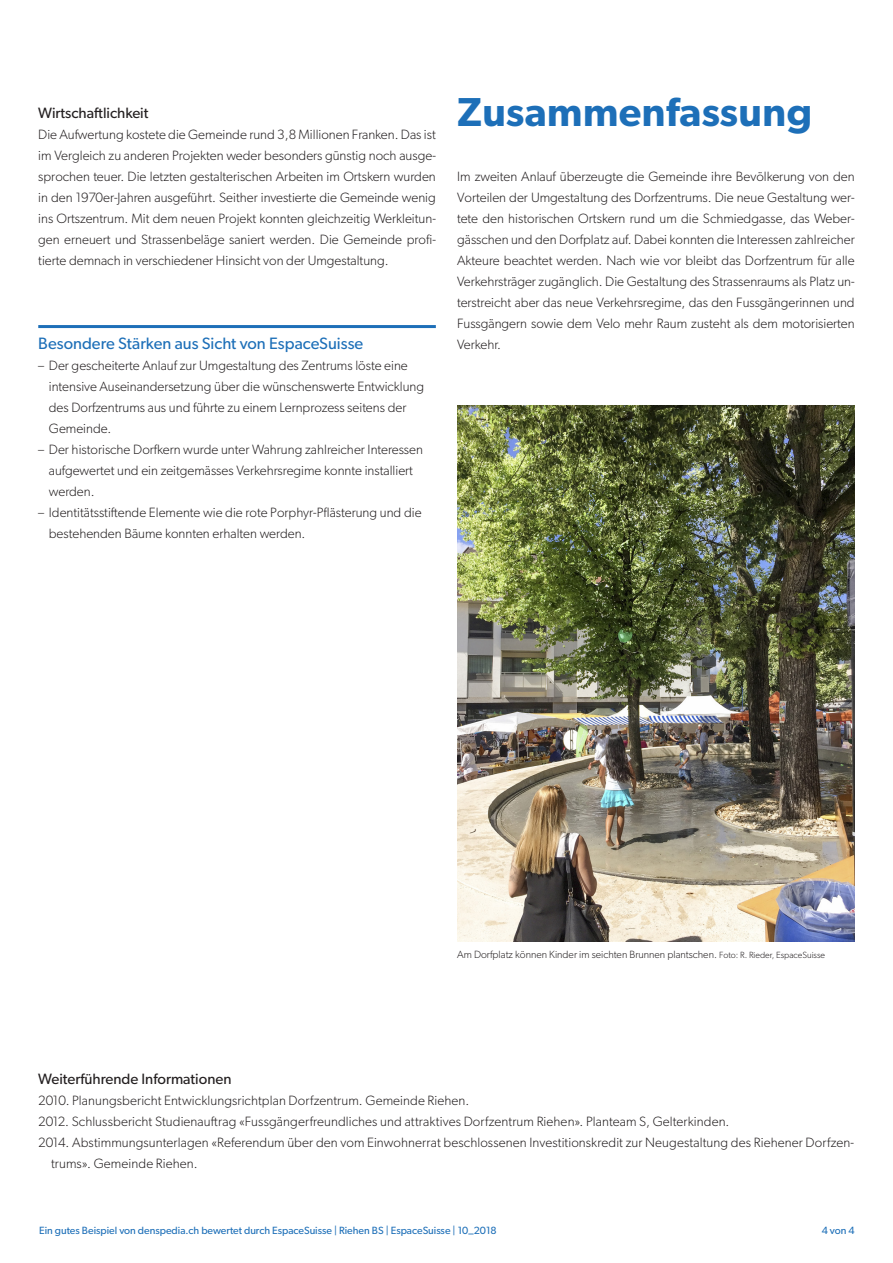
<style>
.page{position:relative;width:893px;height:1263px;background:#fff}
.page>*{position:absolute;margin:0;border:0;box-sizing:border-box;transform-origin:0 0}
.Kapiteltitel{font:600 40.5px "Gibson";letter-spacing:.01em;color:#1d6fb8}
.Titel_Box{font:16.5px "Gibson";color:#1d6fb8}
.Untertitel{font:15px "Gibson";color:#231f20}
.Lauftext_Blocksatz{font:15px "Gibson";color:#231f20}
.Lauftext_Blocksatz-2{font:300 13.5px/21px "Gibson";color:#231f20}
.Quellen{font:300 13.5px/21px "Gibson";letter-spacing:.005em;color:#231f20}
.t1{font:10.5px "Gibson";color:#1d6fb8}
.Bildlegende_linksbü{font:300 10.5px "Gibson";color:#231f20}
.s1{font-size:9px}
</style>
<div class="page">
<hr style="left:38px;top:325px;width:398px;height:3px;background:#1d6fb8">
<img style="left:457px;top:406px;width:398px;height:536px">
<p class="Lauftext_Blocksatz" style="left:38px;top:104px;width:112px">Wirtschaftlichkeit</p>
<p class="Lauftext_Blocksatz-2" style="left:38px;top:124px;width:399px;text-align:justify">Die Aufwertung kostete die Gemeinde rund 3,8 Millionen Franken. Das ist im Vergleich zu anderen Projekten weder besonders günstig noch ausge&shy;sprochen teuer. Die letzten gestalterischen Arbeiten im Ortskern wurden in den 1970er-Jahren ausgeführt. Seither investierte die Gemeinde wenig ins Ortszentrum. Mit dem neuen Projekt konnten gleichzeitig Werkleitun&shy;gen erneuert und Strassenbeläge saniert werden. Die Gemeinde profi&shy;tierte demnach in verschiedener Hinsicht von der Umgestaltung.</p>
<p class="Titel_Box" style="left:38px;top:334px;width:327px">Besondere Stärken aus Sicht von EspaceSuisse</p>
<p class="Lauftext_Blocksatz-2" style="left:49px;top:355px;width:377px;text-indent:-11px">– Der gescheiterte Anlauf zur Umgestaltung des Zentrums löste eine intensive Auseinandersetzung über die wünschenswerte Entwicklung des Dorfzentrums aus und führte zu einem Lernprozess seitens der Gemeinde.</p>
<p class="Lauftext_Blocksatz-2" style="left:49px;top:439px;width:376px;text-indent:-11px">– Der historische Dorfkern wurde unter Wahrung zahlreicher Interessen aufgewertet und ein zeitgemässes Verkehrsregime konnte installiert werden.</p>
<p class="Lauftext_Blocksatz-2" style="left:49px;top:502px;width:374px;text-indent:-11px">– Identitätsstiftende Elemente wie die rote Porphyr-Pflästerung und die bestehenden Bäume konnten erhalten werden.</p>
<p class="Kapiteltitel" style="left:457px;top:88px;width:356px">Zusammenfassung</p>
<p class="Lauftext_Blocksatz-2" style="left:457px;top:166px;width:399px;text-align:justify">Im zweiten Anlauf überzeugte die Gemeinde ihre Bevölkerung von den Vorteilen der Umgestaltung des Dorfzentrums. Die neue Gestaltung wer&shy;tete den historischen Ortskern rund um die Schmiedgasse, das Weber&shy;gässchen und den Dorfplatz auf. Dabei konnten die Interessen zahlreicher Akteure beachtet werden. Nach wie vor bleibt das Dorfzentrum für alle Verkehrsträger zugänglich. Die Gestaltung des Strassenraums als Platz un&shy;terstreicht aber das neue Verkehrsregime, das den Fussgängerinnen und Fussgängern sowie dem Velo mehr Raum zusteht als dem motorisierten Verkehr.</p>
<p class="Bildlegende_linksbü" style="left:457px;top:948px;width:369px">Am Dorfplatz können Kinder im seichten Brunnen plantschen. <span class="s1">Foto: R. Rieder, EspaceSuisse</span></p>
<p class="Untertitel" style="left:38px;top:1070px;width:195px">Weiterführende Informationen</p>
<p class="Quellen" style="left:38px;top:1090px;width:432px">2010. Planungsbericht Entwicklungsrichtplan Dorfzentrum. Gemeinde Riehen.</p>
<p class="Quellen" style="left:38px;top:1111px;width:693px">2012. Schlussbericht Studienauftrag «Fussgängerfreundliches und attraktives Dorfzentrum Riehen». Planteam S, Gelterkinden.</p>
<p class="Quellen" style="left:51px;top:1132px;width:805px;text-indent:-13px">2014. Abstimmungsunterlagen «Referendum über den vom Einwohnerrat beschlossenen Investitionskredit zur Neugestaltung des Riehener Dorfzen&shy;trums». Gemeinde Riehen.</p>
<p class="t1" style="left:39px;top:1223px;width:459px">Ein gutes Beispiel von denspedia.ch bewertet durch EspaceSuisse | Riehen BS | EspaceSuisse | 10_2018</p>
<p class="t1" style="left:822px;top:1223px;width:35px">4 von 4</p>
</div>
